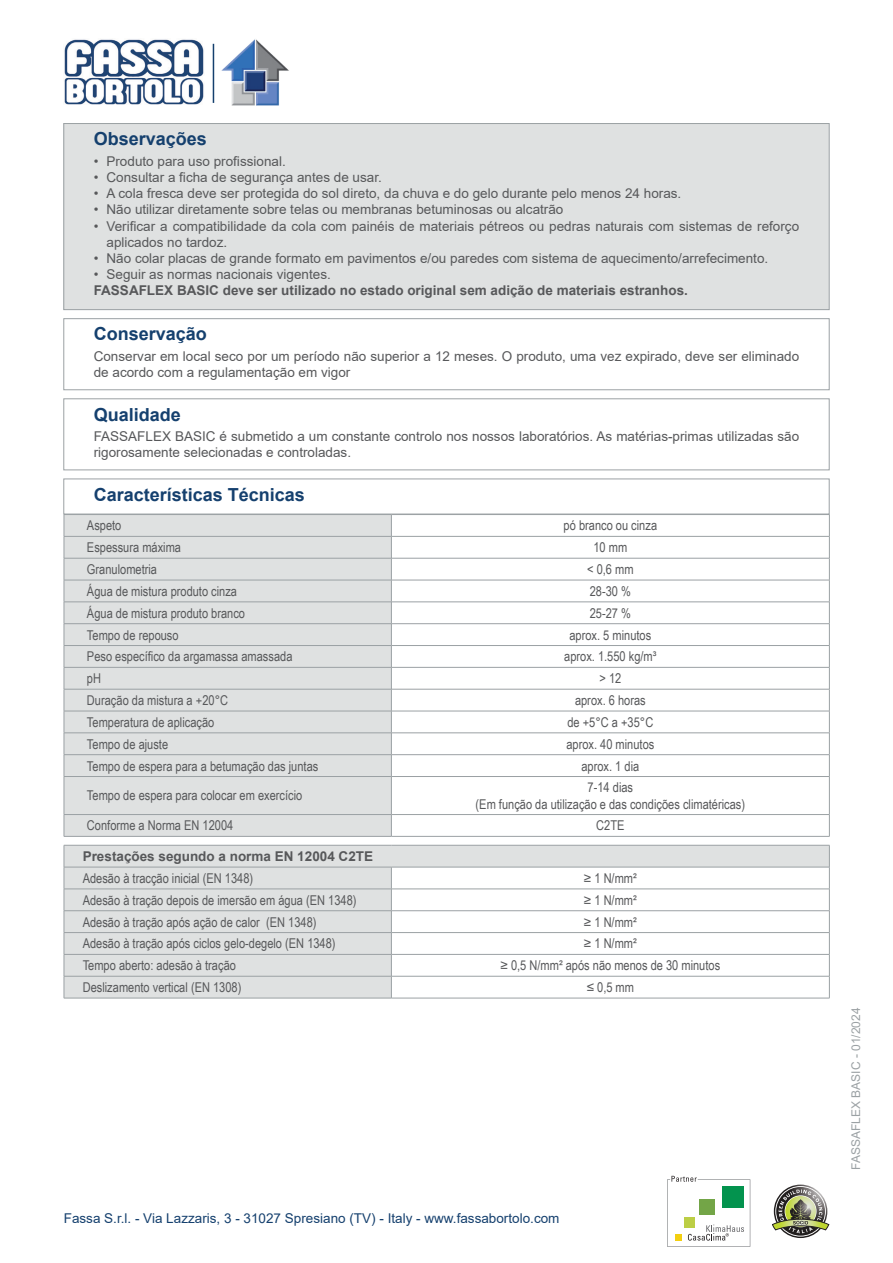
<style>
.page{position:relative;width:893px;height:1263px;background:#fff}
.page>*{position:absolute;margin:0;border:0;box-sizing:border-box;transform-origin:0 0}
.Titolo{font:700 18px "Arial";color:#15406e}
.Qualita{font:13.5px/16.2px "Arial";color:#57585a}
.normale_sx{font:13.5px "Arial Narrow";color:#57585a}
.normale_centrato{font:13.5px "Arial Narrow";color:#57585a}
.Conservazione{font:13.5px/16.2px "Arial";color:#57585a}
.Note{font:700 13.5px "Arial";color:#57585a}
.t1{font:13.5px "Arial";color:#15406e}
.grassetto_sx{font:700 13.5px "Arial";color:#57585a}
.t2{font:12px "Arial";color:#9ba1a4}
</style>
<div class="page">
<div style="left:64px;top:124px;width:765px;height:186px;background:#dfe1e1"></div>
<div style="left:64px;top:123px;width:765px;height:187px;border:1px solid #9ba1a4"></div>
<div style="left:64px;top:318px;width:765px;height:72px;border:1px solid #9ba1a4"></div>
<div style="left:64px;top:399px;width:765px;height:71px;border:1px solid #9ba1a4"></div>
<div style="left:64px;top:479px;width:765px;height:35px;border:1px solid #9ba1a4"></div>
<div style="left:65px;top:515px;width:326px;height:321px;background:#dfe1e1"></div>
<hr style="left:64px;top:514px;width:327px;height:1px;background:#9ba1a4">
<hr style="left:391px;top:514px;width:439px;height:1px;background:#9ba1a4">
<hr style="left:64px;top:536px;width:327px;height:1px;background:#9ba1a4">
<hr style="left:391px;top:536px;width:439px;height:1px;background:#9ba1a4">
<hr style="left:64px;top:558px;width:327px;height:1px;background:#9ba1a4">
<hr style="left:391px;top:558px;width:439px;height:1px;background:#9ba1a4">
<hr style="left:64px;top:580px;width:327px;height:1px;background:#9ba1a4">
<hr style="left:391px;top:580px;width:439px;height:1px;background:#9ba1a4">
<hr style="left:64px;top:602px;width:327px;height:1px;background:#9ba1a4">
<hr style="left:391px;top:602px;width:439px;height:1px;background:#9ba1a4">
<hr style="left:64px;top:623px;width:327px;height:1px;background:#9ba1a4">
<hr style="left:391px;top:623px;width:439px;height:1px;background:#9ba1a4">
<hr style="left:64px;top:645px;width:327px;height:1px;background:#9ba1a4">
<hr style="left:391px;top:645px;width:439px;height:1px;background:#9ba1a4">
<hr style="left:64px;top:667px;width:327px;height:1px;background:#9ba1a4">
<hr style="left:391px;top:667px;width:439px;height:1px;background:#9ba1a4">
<hr style="left:64px;top:689px;width:327px;height:1px;background:#9ba1a4">
<hr style="left:391px;top:689px;width:439px;height:1px;background:#9ba1a4">
<hr style="left:64px;top:711px;width:327px;height:1px;background:#9ba1a4">
<hr style="left:391px;top:711px;width:439px;height:1px;background:#9ba1a4">
<hr style="left:64px;top:733px;width:327px;height:1px;background:#9ba1a4">
<hr style="left:391px;top:733px;width:439px;height:1px;background:#9ba1a4">
<hr style="left:64px;top:754px;width:327px;height:1px;background:#9ba1a4">
<svg style="left:64px;top:515px;width:1px;height:261px"></svg>
<hr style="left:391px;top:754px;width:439px;height:1px;background:#9ba1a4">
<svg style="left:391px;top:515px;width:1px;height:261px"></svg>
<svg style="left:829px;top:515px;width:1px;height:261px"></svg>
<hr style="left:64px;top:776px;width:327px;height:1px;background:#9ba1a4">
<hr style="left:64px;top:777px;width:1px;height:37px;background:#9ba1a4">
<hr style="left:391px;top:776px;width:439px;height:1px;background:#9ba1a4">
<hr style="left:391px;top:777px;width:1px;height:37px;background:#9ba1a4">
<hr style="left:829px;top:777px;width:1px;height:37px;background:#9ba1a4">
<hr style="left:64px;top:814px;width:327px;height:1px;background:#9ba1a4">
<svg style="left:64px;top:815px;width:1px;height:21px"></svg>
<hr style="left:64px;top:836px;width:327px;height:1px;background:#9ba1a4">
<hr style="left:391px;top:814px;width:439px;height:1px;background:#9ba1a4">
<svg style="left:391px;top:815px;width:1px;height:21px"></svg>
<svg style="left:829px;top:815px;width:1px;height:21px"></svg>
<hr style="left:391px;top:836px;width:439px;height:1px;background:#9ba1a4">
<svg style="left:65px;top:846px;width:764px;height:152px;fill:#dfe1e1"></svg>
<hr style="left:64px;top:845px;width:327px;height:1px;background:#9ba1a4">
<hr style="left:391px;top:845px;width:439px;height:1px;background:#9ba1a4">
<hr style="left:64px;top:867px;width:327px;height:1px;background:#9ba1a4">
<hr style="left:391px;top:867px;width:439px;height:1px;background:#9ba1a4">
<hr style="left:64px;top:889px;width:327px;height:1px;background:#9ba1a4">
<hr style="left:391px;top:889px;width:439px;height:1px;background:#9ba1a4">
<hr style="left:64px;top:910px;width:327px;height:1px;background:#9ba1a4">
<hr style="left:391px;top:910px;width:439px;height:1px;background:#9ba1a4">
<hr style="left:64px;top:932px;width:327px;height:1px;background:#9ba1a4">
<hr style="left:391px;top:932px;width:439px;height:1px;background:#9ba1a4">
<hr style="left:64px;top:954px;width:327px;height:1px;background:#9ba1a4">
<hr style="left:391px;top:954px;width:439px;height:1px;background:#9ba1a4">
<hr style="left:64px;top:976px;width:327px;height:1px;background:#9ba1a4">
<svg style="left:64px;top:845px;width:1px;height:153px"></svg>
<hr style="left:64px;top:998px;width:327px;height:1px;background:#9ba1a4">
<hr style="left:391px;top:976px;width:439px;height:1px;background:#9ba1a4">
<svg style="left:391px;top:867px;width:1px;height:131px"></svg>
<svg style="left:829px;top:845px;width:1px;height:153px"></svg>
<hr style="left:391px;top:998px;width:439px;height:1px;background:#9ba1a4">
<svg style="left:667px;top:1176px;width:83px;height:71px"></svg>
<svg style="left:772px;top:1186px;width:57px;height:50px"></svg>
<img style="left:64px;top:39px;width:140px;height:66px">
<hr style="left:213px;top:44px;width:1px;height:59px;background:#15406e">
<img style="left:221px;top:39px;width:68px;height:67px">
<p class="Titolo" style="left:94px;top:126px;width:115px">Observações</p>
<p class="Qualita" style="left:94px;top:153px;width:194px">• Produto para uso profissional.</p>
<p class="Qualita" style="left:94px;top:169px;width:290px">• Consultar a ficha de segurança antes de usar.</p>
<p class="Qualita" style="left:94px;top:185px;width:589px">• A cola fresca deve ser protegida do sol direto, da chuva e do gelo durante pelo menos 24 horas.</p>
<p class="Qualita" style="left:94px;top:201px;width:471px">• Não utilizar diretamente sobre telas ou membranas betuminosas ou alcatrão</p>
<p class="Qualita" style="left:106px;top:218px;width:694px;text-indent:-13px">• Verificar a compatibilidade da cola com painéis de materiais pétreos ou pedras naturais com sistemas de reforço aplicados no tardoz.</p>
<p class="Qualita" style="left:94px;top:250px;width:676px">• Não colar placas de grande formato em pavimentos e/ou paredes com sistema de aquecimento/arrefecimento.</p>
<p class="Qualita" style="left:94px;top:266px;width:239px">• Seguir as normas nacionais vigentes.</p>
<p class="Note" style="left:94px;top:281px;width:596px">FASSAFLEX BASIC deve ser utilizado no estado original sem adição de materiais estranhos.</p>
<p class="Titolo" style="left:94px;top:321px;width:115px">Conservação</p>
<p class="Conservazione" style="left:94px;top:348px;width:707px">Conservar em local seco por um período não superior a 12 meses. O produto, uma vez expirado, deve ser eliminado de acordo com a regulamentação em vigor</p>
<p class="Titolo" style="left:94px;top:402px;width:89px">Qualidade</p>
<p class="Qualita" style="left:94px;top:428px;width:707px">FASSAFLEX BASIC é submetido a um constante controlo nos nossos laboratórios. As matérias-primas utilizadas são rigorosamente selecionadas e controladas.</p>
<p class="Titolo" style="left:94px;top:482px;width:213px">Características Técnicas</p>
<p class="normale_sx" style="left:87px;top:516px;width:36px">Aspeto</p>
<p class="normale_centrato" style="left:564px;top:516px;width:95px">pó branco ou cinza</p>
<p class="normale_sx" style="left:87px;top:537px;width:96px">Espessura máxima</p>
<p class="normale_centrato" style="left:593px;top:537px;width:35px">10 mm</p>
<p class="normale_sx" style="left:87px;top:559px;width:72px">Granulometria</p>
<p class="normale_centrato" style="left:587px;top:559px;width:48px">&lt; 0,6 mm</p>
<p class="normale_sx" style="left:87px;top:581px;width:152px">Água de mistura produto cinza</p>
<p class="normale_centrato" style="left:590px;top:581px;width:43px">28-30 %</p>
<p class="normale_sx" style="left:87px;top:603px;width:160px">Água de mistura produto branco</p>
<p class="normale_centrato" style="left:590px;top:603px;width:43px">25-27 %</p>
<p class="normale_sx" style="left:87px;top:625px;width:93px">Tempo de repouso</p>
<p class="normale_centrato" style="left:569px;top:625px;width:83px">aprox. 5 minutos</p>
<p class="normale_sx" style="left:87px;top:647px;width:207px">Peso específico da argamassa amassada</p>
<p class="normale_centrato" style="left:564px;top:647px;width:94px">aprox. 1.550 kg/m³</p>
<p class="normale_sx" style="left:87px;top:668px;width:16px">pH</p>
<p class="normale_centrato" style="left:599px;top:668px;width:23px">&gt; 12</p>
<p class="normale_sx" style="left:87px;top:690px;width:143px">Duração da mistura a +20°C</p>
<p class="normale_centrato" style="left:575px;top:690px;width:72px">aprox. 6 horas</p>
<p class="normale_sx" style="left:87px;top:712px;width:129px">Temperatura de aplicação</p>
<p class="normale_centrato" style="left:567px;top:712px;width:87px">de +5°C a +35°C</p>
<p class="normale_sx" style="left:87px;top:734px;width:83px">Tempo de ajuste</p>
<p class="normale_centrato" style="left:566px;top:734px;width:89px">aprox. 40 minutos</p>
<p class="normale_sx" style="left:87px;top:756px;width:233px">Tempo de espera para a betumação das juntas</p>
<p class="normale_centrato" style="left:581px;top:756px;width:59px">aprox. 1 dia</p>
<p class="normale_sx" style="left:87px;top:786px;width:217px">Tempo de espera para colocar em exercício</p>
<p class="normale_centrato" style="left:588px;top:778px;width:47px">7-14 dias</p>
<p class="normale_centrato" style="left:476px;top:794px;width:271px">(Em função da utilização e das condições climatéricas)</p>
<p class="normale_sx" style="left:87px;top:816px;width:148px">Conforme a Norma EN 12004</p>
<p class="normale_centrato" style="left:596px;top:816px;width:30px">C2TE</p>
<p class="grassetto_sx" style="left:83px;top:847px;width:292px">Prestações segundo a norma EN 12004 C2TE</p>
<p class="normale_sx" style="left:83px;top:868px;width:172px">Adesão à tracção inicial (EN 1348)</p>
<p class="normale_centrato" style="left:584px;top:868px;width:54px">≥ 1 N/mm²</p>
<p class="normale_sx" style="left:83px;top:890px;width:275px">Adesão à tração depois de imersão em água (EN 1348)</p>
<p class="normale_centrato" style="left:584px;top:890px;width:54px">≥ 1 N/mm²</p>
<p class="normale_sx" style="left:83px;top:912px;width:235px">Adesão à tração após ação de calor (EN 1348)</p>
<p class="normale_centrato" style="left:584px;top:912px;width:54px">≥ 1 N/mm²</p>
<p class="normale_sx" style="left:83px;top:934px;width:254px">Adesão à tração após ciclos gelo-degelo (EN 1348)</p>
<p class="normale_centrato" style="left:584px;top:934px;width:54px">≥ 1 N/mm²</p>
<p class="normale_sx" style="left:83px;top:955px;width:155px">Tempo aberto: adesão à tração</p>
<p class="normale_centrato" style="left:500px;top:955px;width:221px">≥ 0,5 N/mm² após não menos de 30 minutos</p>
<p class="normale_sx" style="left:83px;top:977px;width:160px">Deslizamento vertical (EN 1308)</p>
<p class="normale_centrato" style="left:587px;top:977px;width:49px">≤ 0,5 mm</p>
<p class="t1" style="left:64px;top:1208px;width:497px">Fassa S.r.l. - Via Lazzaris, 3 - 31027 Spresiano (TV) - Italy - www.fassabortolo.com</p>
<p class="t2" style="left:848px;top:1170px;width:164px;rotate:-90deg">FASSAFLEX BASIC - 01/2024</p>
</div>
